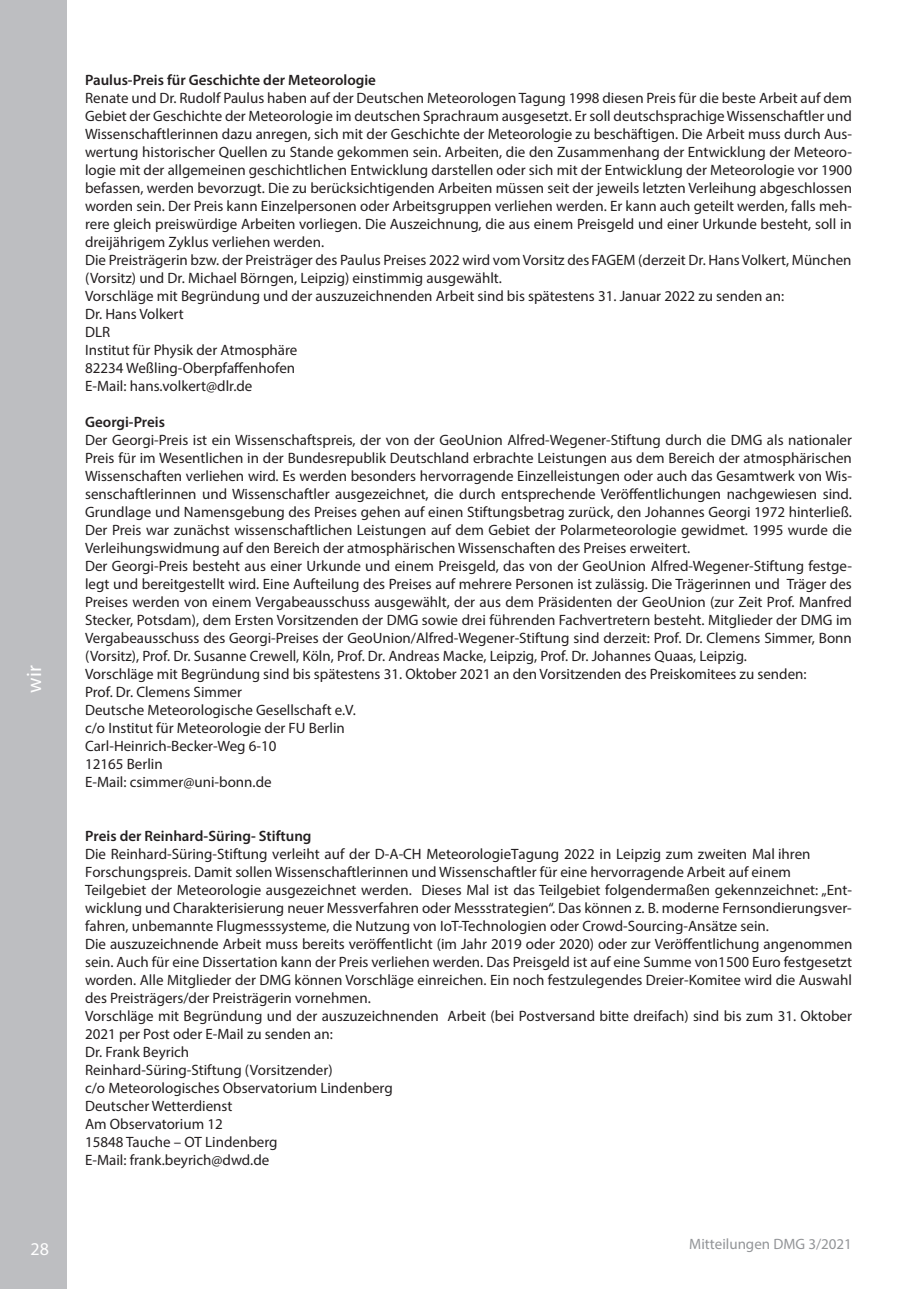
<style>
.page{position:relative;width:906px;height:1289px;background:#fff}
.page>*{position:absolute;margin:0;border:0;box-sizing:border-box;transform-origin:0 0}
.t1{font:21px "Myriad Pro";color:#fff}
.t2{font:18px "Myriad Pro";color:#fff}
.t3{font:15px/18px "Myriad Pro";color:#231f20}
.t4{font:600 15px "Myriad Pro";color:#231f20}
.t5{font:15px "Myriad Pro";color:#939598}
</style>
<div class="page">
<div style="left:0;top:0;width:67px;height:1288px;background:#bdbec1"></div>
<h1 class="t1" style="left:21px;top:693px;width:29px;rotate:-90deg">wir</h1>
<p class="t2" style="left:30px;top:1238px;width:20px">28</p>
<p class="t4" style="left:85px;top:70px;width:292px">Paulus-Preis für Geschichte der Meteorologie</p>
<p class="t3" style="left:85px;top:88px;width:768px">Renate und Dr. Rudolf Paulus haben auf der Deutschen Meteorologen Tagung 1998 diesen Preis für die beste Arbeit auf dem Gebiet der Geschichte der Meteorologie im deutschen Sprachraum ausgesetzt. Er soll deutschsprachige Wissenschaftler und Wissenschaftlerinnen dazu anregen, sich mit der Geschichte der Meteorologie zu beschäftigen. Die Arbeit muss durch Aus&shy;wertung historischer Quellen zu Stande gekommen sein. Arbeiten, die den Zusammenhang der Entwicklung der Meteoro&shy;logie mit der allgemeinen geschichtlichen Entwicklung darstellen oder sich mit der Entwicklung der Meteorologie vor 1900 befassen, werden bevorzugt. Die zu berücksichtigenden Arbeiten müssen seit der jeweils letzten Verleihung abgeschlossen worden sein. Der Preis kann Einzelpersonen oder Arbeitsgruppen verliehen werden. Er kann auch geteilt werden, falls meh&shy;rere gleich preiswürdige Arbeiten vorliegen. Die Auszeichnung, die aus einem Preisgeld und einer Urkunde besteht, soll in dreijährigem Zyklus verliehen werden.<br>Die Preisträgerin bzw. der Preisträger des Paulus Preises 2022 wird vom Vorsitz des FAGEM (derzeit Dr. Hans Volkert, München (Vorsitz) und Dr. Michael Börngen, Leipzig) einstimmig ausgewählt.<br>Vorschläge mit Begründung und der auszuzeichnenden Arbeit sind bis spätestens 31. Januar 2022 zu senden an:<br>Dr. Hans Volkert<br>DLR<br>Institut für Physik der Atmosphäre<br>82234 Weßling-Oberpfaffenhofen<br>E-Mail: hans.volkert@dlr.de</p>
<p class="t4" style="left:85px;top:412px;width:81px">Georgi-Preis</p>
<p class="t3" style="left:85px;top:430px;width:768px">Der Georgi-Preis ist ein Wissenschaftspreis, der von der GeoUnion Alfred-Wegener-Stiftung durch die DMG als nationaler Preis für im Wesentlichen in der Bundesrepublik Deutschland erbrachte Leistungen aus dem Bereich der atmosphärischen Wissenschaften verliehen wird. Es werden besonders hervorragende Einzelleistungen oder auch das Gesamtwerk von Wis&shy;senschaftlerinnen und Wissenschaftler ausgezeichnet, die durch entsprechende Veröffentlichungen nachgewiesen sind.<br>Grundlage und Namensgebung des Preises gehen auf einen Stiftungsbetrag zurück, den Johannes Georgi 1972 hinterließ.<br>Der Preis war zunächst wissenschaftlichen Leistungen auf dem Gebiet der Polarmeteorologie gewidmet. 1995 wurde die Verleihungswidmung auf den Bereich der atmosphärischen Wissenschaften des Preises erweitert.<br>Der Georgi-Preis besteht aus einer Urkunde und einem Preisgeld, das von der GeoUnion Alfred-Wegener-Stiftung festge&shy;legt und bereitgestellt wird. Eine Aufteilung des Preises auf mehrere Personen ist zulässig. Die Trägerinnen und Träger des Preises werden von einem Vergabeausschuss ausgewählt, der aus dem Präsidenten der GeoUnion (zur Zeit Prof. Manfred Stecker, Potsdam), dem Ersten Vorsitzenden der DMG sowie drei führenden Fachvertretern besteht. Mitglieder der DMG im Vergabeausschuss des Georgi-Preises der GeoUnion/Alfred-Wegener-Stiftung sind derzeit: Prof. Dr. Clemens Simmer, Bonn (Vorsitz), Prof. Dr. Susanne Crewell, Köln, Prof. Dr. Andreas Macke, Leipzig, Prof. Dr. Johannes Quaas, Leipzig.<br>Vorschläge mit Begründung sind bis spätestens 31. Oktober 2021 an den Vorsitzenden des Preiskomitees zu senden:<br>Prof. Dr. Clemens Simmer<br>Deutsche Meteorologische Gesellschaft e.V.<br>c/o Institut für Meteorologie der FU Berlin<br>Carl-Heinrich-Becker-Weg 6-10<br>12165 Berlin<br>E-Mail: csimmer@uni-bonn.de</p>
<p class="t4" style="left:85px;top:826px;width:228px">Preis der Reinhard-Süring- Stiftung</p>
<p class="t3" style="left:85px;top:844px;width:769px">Die Reinhard-Süring-Stiftung verleiht auf der D-A-CH MeteorologieTagung 2022 in Leipzig zum zweiten Mal ihren Forschungspreis. Damit sollen Wissenschaftlerinnen und Wissenschaftler für eine hervorragende Arbeit auf einem Teilgebiet der Meteorologie ausgezeichnet werden. Dieses Mal ist das Teilgebiet folgendermaßen gekennzeichnet: „Ent&shy;wicklung und Charakterisierung neuer Messverfahren oder Messstrategien“. Das können z. B. moderne Fernsondierungsver&shy;fahren, unbemannte Flugmesssysteme, die Nutzung von IoT-Technologien oder Crowd-Sourcing-Ansätze sein.<br>Die auszuzeichnende Arbeit muss bereits veröffentlicht (im Jahr 2019 oder 2020) oder zur Veröffentlichung angenommen sein. Auch für eine Dissertation kann der Preis verliehen werden. Das Preisgeld ist auf eine Summe von1500 Euro festgesetzt worden. Alle Mitglieder der DMG können Vorschläge einreichen. Ein noch festzulegendes Dreier-Komitee wird die Auswahl des Preisträgers/der Preisträgerin vornehmen.<br>Vorschläge mit Begründung und der auszuzeichnenden Arbeit (bei Postversand bitte dreifach) sind bis zum 31. Oktober 2021 per Post oder E-Mail zu senden an:<br>Dr. Frank Beyrich<br>Reinhard-Süring-Stiftung (Vorsitzender)<br>c/o Meteorologisches Observatorium Lindenberg<br>Deutscher Wetterdienst<br>Am Observatorium 12<br>15848 Tauche – OT Lindenberg<br>E-Mail: frank.beyrich@dwd.de</p>
<p class="t5" style="left:689px;top:1234px;width:164px">Mitteilungen DMG 3/2021</p>
</div>
